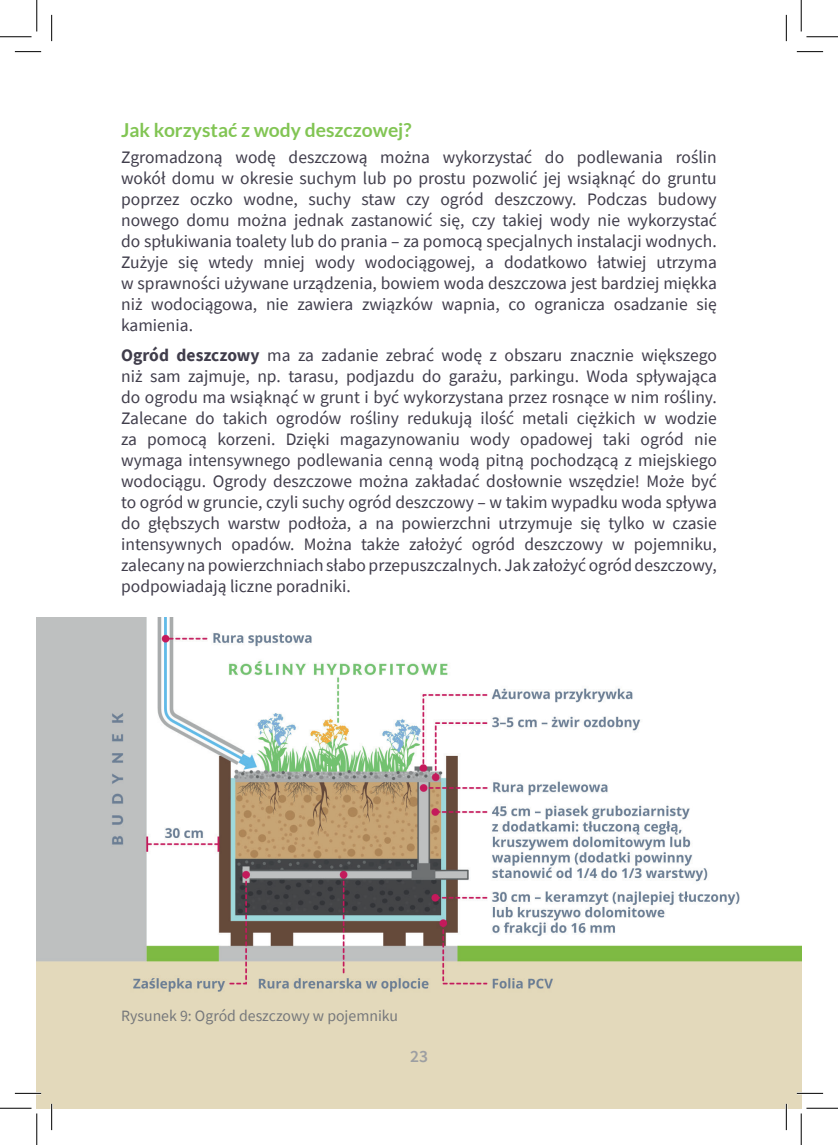
<style>
.page{position:relative;width:838px;height:1145px;background:#fff}
.page>*{position:absolute;margin:0;border:0;box-sizing:border-box;transform-origin:0 0}
.t1{font:700 19.25px "Lato";color:#82c554}
.t2{font:17.5px/21px "Source Sans Pro";color:#403d4b;text-align:justify}
.t3{font:600 17.5px "Source Sans Pro";color:#9d9fa2}
.t4{font:15.75px "Source Sans Pro";color:#76787b}
.s1{font-weight:700}
</style>
<div class="page">
<img style="left:37px;top:617px;width:764px;height:491px">
<hr style="left:15px;top:1092px;width:26px;height:2px;background:#fff">
<hr style="left:796px;top:1092px;width:27px;height:2px;background:#fff">
<hr style="left:51px;top:1104px;width:2px;height:26px;background:#fff">
<hr style="left:785px;top:1104px;width:2px;height:26px;background:#fff">
<svg style="left:15px;top:51px;width:26px;height:1px"></svg>
<svg style="left:796px;top:51px;width:27px;height:1px"></svg>
<svg style="left:15px;top:1093px;width:26px;height:1px"></svg>
<svg style="left:796px;top:1093px;width:27px;height:1px"></svg>
<svg style="left:51px;top:15px;width:1px;height:26px"></svg>
<svg style="left:51px;top:1104px;width:1px;height:26px"></svg>
<svg style="left:786px;top:15px;width:1px;height:26px"></svg>
<svg style="left:786px;top:1104px;width:1px;height:26px"></svg>
<hr style="left:0;top:36px;width:32px;height:1px;background:#000">
<hr style="left:806px;top:36px;width:31px;height:1px;background:#000">
<hr style="left:0;top:1108px;width:32px;height:1px;background:#000">
<hr style="left:806px;top:1108px;width:31px;height:1px;background:#000">
<hr style="left:36px;top:0;width:1px;height:31px;background:#000">
<hr style="left:36px;top:1113px;width:1px;height:32px;background:#000">
<hr style="left:800px;top:0;width:1px;height:31px;background:#000">
<hr style="left:800px;top:1113px;width:1px;height:32px;background:#000">
<p class="t1" style="left:121px;top:119px;width:292px">Jak korzystać z wody deszczowej?</p>
<p class="t2" style="left:121px;top:146px;width:597px">Zgromadzoną wodę deszczową można wykorzystać do podlewania roślin wokół domu w okresie suchym lub po prostu pozwolić jej wsiąknąć do gruntu poprzez oczko wodne, suchy staw czy ogród deszczowy. Podczas budowy nowego domu można jednak zastanowić się, czy takiej wody nie wykorzystać do spłukiwania toalety lub do prania – za pomocą specjalnych instalacji wodnych.<br>Zużyje się wtedy mniej wody wodociągowej, a dodatkowo łatwiej utrzyma w sprawności używane urządzenia, bowiem woda deszczowa jest bardziej miękka niż wodociągowa, nie zawiera związków wapnia, co ogranicza osadzanie się kamienia.</p>
<p class="t2" style="left:121px;top:345px;width:597px"><span class="s1">Ogród deszczowy</span> ma za zadanie zebrać wodę z obszaru znacznie większego niż sam zajmuje, np. tarasu, podjazdu do garażu, parkingu. Woda spływająca do ogrodu ma wsiąknąć w grunt i być wykorzystana przez rosnące w nim rośliny.<br>Zalecane do takich ogrodów rośliny redukują ilość metali ciężkich w wodzie za pomocą korzeni. Dzięki magazynowaniu wody opadowej taki ogród nie wymaga intensywnego podlewania cenną wodą pitną pochodzącą z miejskiego wodociągu. Ogrody deszczowe można zakładać dosłownie wszędzie! Może być to ogród w gruncie, czyli suchy ogród deszczowy – w takim wypadku woda spływa do głębszych warstw podłoża, a na powierzchni utrzymuje się tylko w czasie intensywnych opadów. Można także założyć ogród deszczowy w pojemniku, zalecany na powierzchniach słabo przepuszczalnych. Jak założyć ogród deszczowy, podpowiadają liczne poradniki.</p>
<p class="t4" style="left:121px;top:1006px;width:278px">Rysunek 9: Ogród deszczowy w pojemniku</p>
<p class="t3" style="left:410px;top:1045px;width:19px">23</p>
</div>
